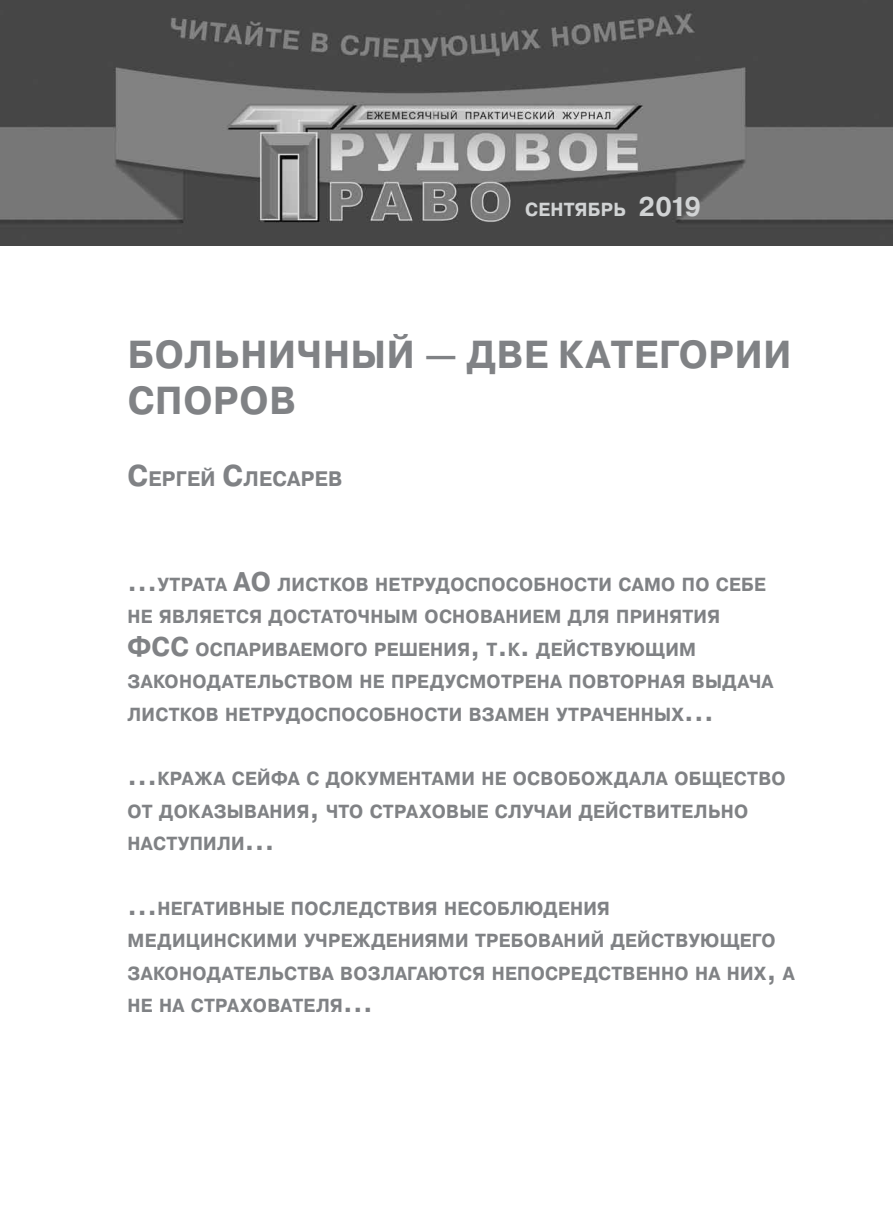
<style>
.page{position:relative;width:893px;height:1212px;background:#fff}
.page>*{position:absolute;margin:0;border:0;box-sizing:border-box;transform-origin:0 0}
.t1{font:700 39px/46.8px "Pragmatica";letter-spacing:.14em;color:#808285;scale:.94 1}
.t2{font:700 27px "Pragmatica";color:#808285;scale:.94 1}
.t3{font:700 21px "Pragmatica";letter-spacing:.015em;color:#808285;scale:.94 1}
.t4{font:700 18.9px/32.4px "Pragmatica";letter-spacing:.015em;color:#808285;scale:.94 1}
.t5{font:700 18.9px "Pragmatica";letter-spacing:.015em;color:#d1d3d4;scale:.94 1}
.s1{font-size:27px}
.s2{font-size:30px}
</style>
<div class="page">
<img style="left:0;top:0;width:893px;height:246px">
<p class="t5" style="left:525px;top:198px;width:188px">сентябрь <span class="s1">2019</span></p>
<h1 class="t1" style="left:128px;top:331px;width:674px">Больнич ный — две категории споров</h1>
<p class="t3" style="left:128px;top:466px;width:227px"><span class="s2">С</span>ергей <span class="s2">С</span>лесарев</p>
<p class="t4" style="left:128px;top:568px;width:681px"><span class="s1">...</span>утрата <span class="s1">АО</span> листков нетрудоспособности само по себе не является достаточным основанием для принятия</p>
<h2 class="t2" style="left:128px;top:629px;width:23px">ФСС</h2>
<p class="t4" style="left:128px;top:633px;width:689px;text-indent:68px">оспариваемого решения<span class="s1">,</span> т<span class="s1">.</span>к<span class="s1">.</span> действующим законодательство м не предусмотрена повторная выдача листков нетрудоспособности взамен утраченных<span class="s1">...</span></p>
<p class="t4" style="left:128px;top:763px;width:455px"><span class="s1">...</span>кража сейфа с документами не освобо</p>
<p class="t4" style="left:128px;top:763px;width:686px;text-indent:468px">ждала об щество от доказывания<span class="s1">,</span> что страхов ые случаи действительно наступили<span class="s1">...</span></p>
<p class="t4" style="left:128px;top:892px;width:515px"><span class="s1">...</span>негативные последствия несоблюдения медицинскими учреждениями требов</p>
<p class="t4" style="left:128px;top:925px;width:711px;text-indent:424px">аний действующего законодательства возлагаются непосредственно на них<span class="s1">,</span> а не на страхователя<span class="s1">...</span></p>
</div>
